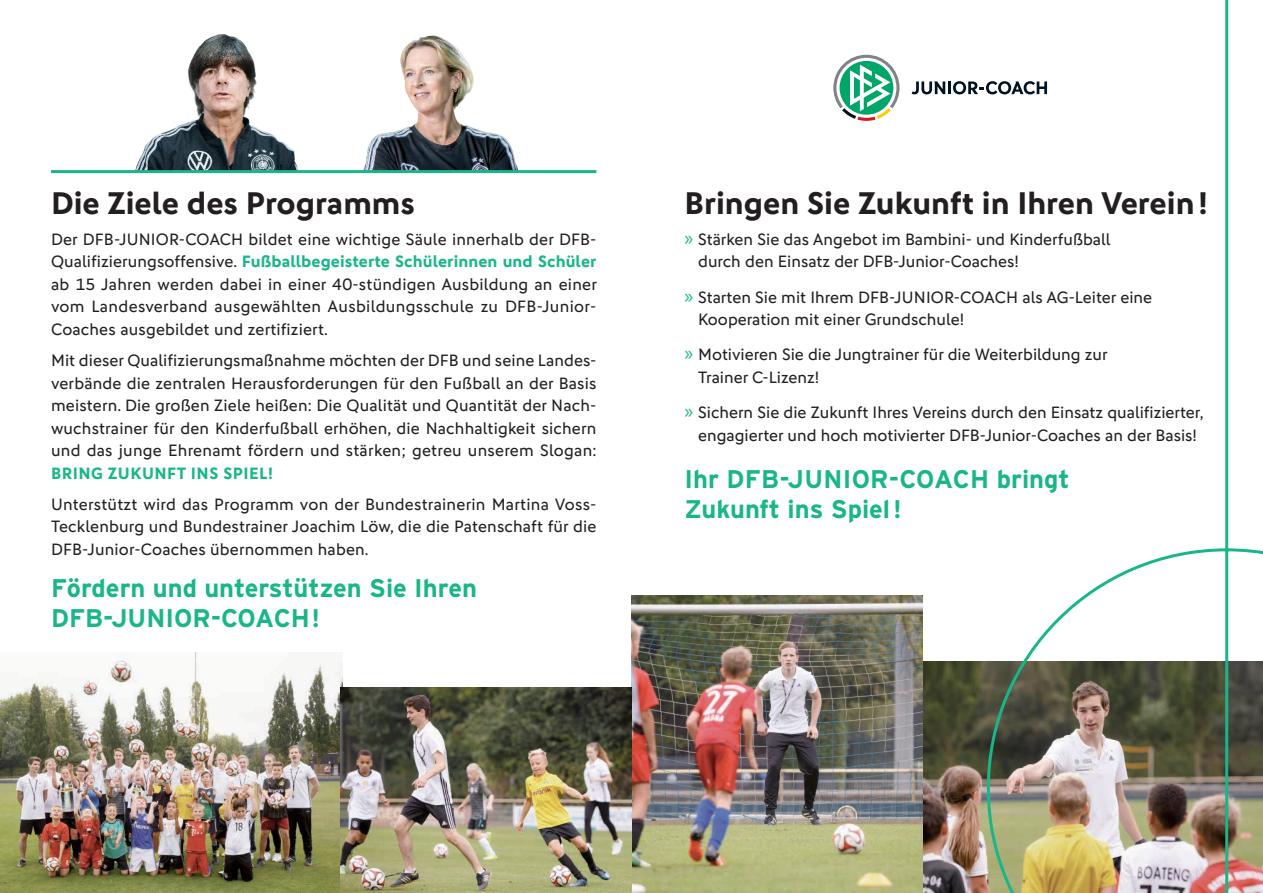
<style>
.page{position:relative;width:1263px;height:893px;background:#fff}
.page>*{position:absolute;margin:0;border:0;box-sizing:border-box;transform-origin:0 0}
.t1{font:700 31.5px "DFB Sans";color:#231f20}
.t2{font:700 25.5px/30px "Interstate";color:#19b68a}
.t3{font:16.5px/22.5px "DFB Sans";color:#231f20;text-align:justify}
.t4{font:700 16.5px "DFB Sans";letter-spacing:.03em;color:#19b68a}
.s1{font-weight:700;color:#19b68a}
.s2{font-family:"Myriad Pro";font-size:21px;color:#19b68a}
</style>
<div class="page">
<img style="left:0;top:653px;width:342px;height:240px">
<img style="left:631px;top:595px;width:242px;height:298px">
<svg style="left:833px;top:55px;width:40px;height:66px"></svg>
<img style="left:341px;top:688px;width:290px;height:205px">
<img style="left:135px;top:34px;width:164px;height:136px">
<img style="left:363px;top:35px;width:155px;height:135px">
<hr style="left:51px;top:170px;width:545px;height:3px;background:#19b68a">
<svg style="left:873px;top:0;width:390px;height:893px"></svg>
<h1 class="t1" style="left:51px;top:184px;width:365px">Die Ziele des Programms</h1>
<p class="t3" style="left:51px;top:228px;width:547px">Der DFB-JUNIOR-COACH bildet eine wichtige Säule innerhalb der DFB-Qualifizierungsoffensive. <span class="s1">Fußballbegeisterte Schülerinnen und Schüler </span>ab 15 Jahren werden dabei in einer 40-stündigen Ausbildung an einer vom Landesverband ausgewählten Ausbildungsschule zu DFB-Junior-Coaches ausgebildet und zertifiziert.</p>
<p class="t3" style="left:51px;top:349px;width:547px">Mit dieser Qualifizierungsmaßnahme möchten der DFB und seine Landes&shy;verbände die zentralen Herausforderungen für den Fußball an der Basis meistern. Die großen Ziele heißen: Die Qualität und Quantität der Nach&shy;wuchstrainer für den Kinderfußball erhöhen, die Nachhaltigkeit sichern und das junge Ehrenamt fördern und stärken; getreu unserem Slogan:</p>
<p class="t4" style="left:51px;top:463px;width:11px">BRIN</p>
<p class="t4" style="left:91px;top:463px;width:110px">G ZUKUN FT INS</p>
<p class="t4" style="left:223px;top:463px;width:51px">SPIEL!</p>
<p class="t3" style="left:51px;top:492px;width:547px">Unterstützt wird das Programm von der Bundestrainerin Martina Voss-Tecklenburg und Bundestrainer Joachim Löw, die die Patenschaft für die DFB-Junior-Coaches übernommen haben.</p>
<h2 class="t2" style="left:51px;top:573px;width:427px">Fördern und unterstützen Sie Ihren<br>DFB-Junior-Coach!</h2>
<h1 class="t1" style="left:685px;top:184px;width:525px">Bringen Sie Zukunft in I hren Verein!</h1>
<p class="t3" style="left:698px;top:228px;width:414px;text-indent:-14px"><span class="s2">»</span> Stärken Sie das Angebot im Bambini- und Kinderfußball durch den Einsatz der DFB-Junior-Coaches!</p>
<p class="t3" style="left:685px;top:286px;width:229px"><span class="s2">»</span> Starten Sie mit Ihrem DFB-Junior</p>
<p class="t3" style="left:954px;top:286px;width:30px">-Coach</p>
<p class="t3" style="left:1022px;top:286px;width:131px">als AG-Leiter eine</p>
<p class="t3" style="left:685px;top:302px;width:424px;line-height:35.2px;text-indent:14px">Kooperation mit einer Grundschule!<br><span class="s2">»</span> Motivieren Sie die Jungtrainer für die Weiterbildung zur</p>
<p class="t3" style="left:685px;top:360px;width:521px;line-height:35.2px;text-indent:14px">Trainer C-Lizenz!<br><span class="s2">»</span> Sichern Sie die Zukunft Ihres Vereins durch den Einsatz qualifizierter,</p>
<p class="t3" style="left:698px;top:424px;width:500px">engagierter und hoch motivierter DFB-Junior-Coaches an der Basis!</p>
<h2 class="t2" style="left:685px;top:464px;width:387px">Ihr DFB-Juni or-Coach bringt<br>Zukunft ins Spiel!</h2>
</div>
